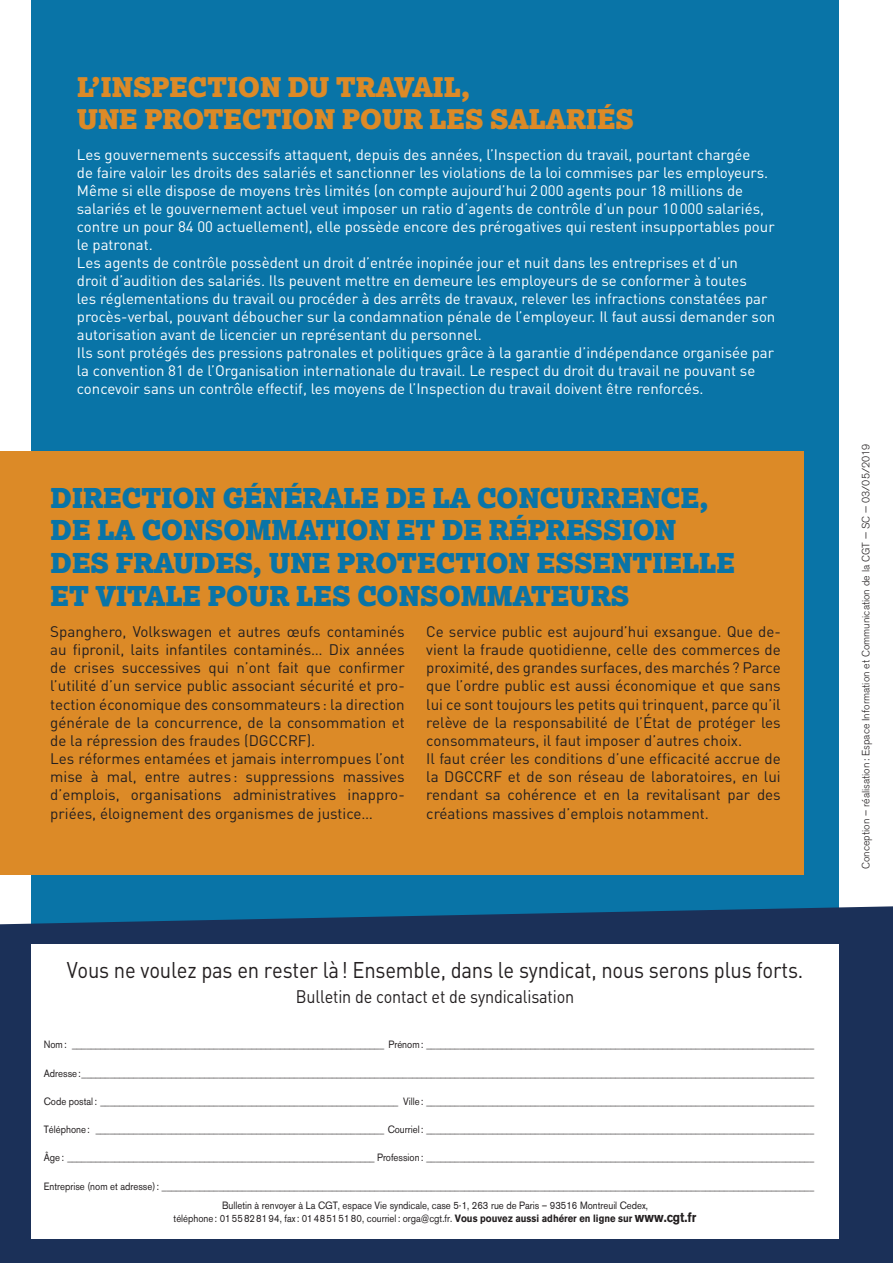
<style>
.page{position:relative;width:893px;height:1263px;background:#fff}
.page>*{position:absolute;margin:0;border:0;box-sizing:border-box;transform-origin:0 0}
.Inter{font:900 27.3px/32.7px "Lexia";letter-spacing:-.02em;color:#0974a7}
.Inter-2{font:900 27px/32.4px "Lexia";letter-spacing:-.02em;color:#dc8a27}
.t1{font:22.5px "DIN";letter-spacing:-.01em;color:#231f20;scale:.9 1}
.t2{font:18px "DIN";letter-spacing:-.01em;color:#231f20;scale:.9 1}
.Texte{font:15.15px/18.1px "DIN";color:#231f20;text-align:justify}
.Texte-2{font:15px/18px "DIN";color:#fff}
.t3{font:10.5px/13.5px "Akzidenz Grotesk BE";color:#231f20;text-align:center;scale:.9 1}
.t4{font:300 10.5px "Akzidenz Grotesk BE";color:#231f20}
.s1{font-weight:700}
.s2{font-weight:700;font-size:13.5px}
</style>
<div class="page">
<div style="left:31px;top:0;width:808px;height:925px;background:#0974a7"></div>
<div style="left:0;top:451px;width:804px;height:423px;background:#dc8a27"></div>
<svg style="left:0;top:906px;width:893px;height:357px;background:#1d3a62"></svg>
<div style="left:31px;top:944px;width:808px;height:294px;background:#fff"></div>
<p class="Inter-2" style="left:77px;top:70px;width:559px">L’INSPECTION DU TRAVAIL,<br>UNE PROTECTION POUR LES SALARIÉS</p>
<p class="Texte-2" style="left:77px;top:145px;width:699px">Les gouvernements successifs attaquent, depuis des années, l’Inspection du travail, pourtant chargée<br>de faire valoir les droits des salariés et sanctionner les violations de la loi commises par les employeurs.<br>Même si elle dispose de moyens très limités (on compte aujourd’hui 2000 agents pour 18 millions de salariés et le gouvernement actuel veut imposer un ratio d’agents de contrôle d’un pour 10000 salariés, contre un pour 84 00 actuellement), elle possède encore des prérogatives qui restent insupportables pour le patronat.</p>
<p class="Texte-2" style="left:77px;top:253px;width:700px">Les agents de contrôle possèdent un droit d’entrée inopinée jour et nuit dans les entreprises et d’un<br>droit d’audition des salariés. Ils peuvent mettre en demeure les employeurs de se conformer à toutes<br>les réglementations du travail ou procéder à des arrêts de travaux, relever les infractions constatées par procès-verbal, pouvant déboucher sur la condamnation pénale de l’employeur. Il faut aussi demander son autorisation avant de licencier un représentant du personnel.</p>
<p class="Texte-2" style="left:77px;top:343px;width:699px">Ils sont protégés des pressions patronales et politiques grâce à la garantie d’indépendance organisée par la convention 81 de l’Organisation internationale du travail. Le respect du droit du travail ne pouvant se concevoir sans un contrôle effectif, les moyens de l’Inspection du travail doivent être renforcés.</p>
<p class="Inter" style="left:50px;top:480px;width:686px">DIRECTION GÉNÉRALE DE LA CONCURRENCE, DE LA CONSOMMATION ET DE RÉPRESSION DES FRAUDES, UNE PROTECTION ESSENTIELLE ET VITALE POUR LES CONSOMMATEURS</p>
<p class="Texte" style="left:50px;top:622px;width:356px">Spanghero, Volkswagen et autres œufs contaminés au fipronil, laits infantiles contaminés… Dix années de crises successives qui n’ont fait que confirmer l’utilité d’un service public associant sécurité et pro&shy;tection économique des consommateurs : la direction générale de la concurrence, de la consommation et de la répression des fraudes (DGCCRF).</p>
<p class="Texte" style="left:50px;top:749px;width:356px">Les réformes entamées et jamais interrompues l’ont mise à mal, entre autres : suppressions massives d’emplois, organisations administratives inappro&shy;priées, éloignement des organismes de justice…</p>
<p class="Texte" style="left:426px;top:622px;width:356px">Ce service public est aujourd’hui exsangue. Que de&shy;vient la fraude quotidienne, celle des commerces de proximité, des grandes surfaces, des marchés ? Parce que l’ordre public est aussi économique et que sans lui ce sont toujours les petits qui trinquent, parce qu’il relève de la responsabilité de l’État de protéger les consommateurs, il faut imposer d’autres choix.</p>
<p class="Texte" style="left:426px;top:749px;width:356px">Il faut créer les conditions d’une efficacité accrue de la DGCCRF et de son réseau de laboratoires, en lui rendant sa cohérence et en la revitalisant par des créations massives d’emplois notamment.</p>
<p class="t1" style="left:67px;top:955px;width:820px">Vous ne voulez pas en rester là! Ensemble, dans le syndicat, nous serons plus forts.</p>
<p class="t2" style="left:296px;top:985px;width:311px">Bulletin de contact et de syndicalisation</p>
<p class="t3" style="left:44px;top:1038px;width:857px">Nom: __________________________________________________________________ Prénom: __________________________________________________________________________________</p>
<p class="t3" style="left:44px;top:1066px;width:857px">Adresse:___________________________________________________________________________________________________________________________________________________________</p>
<p class="t3" style="left:44px;top:1094px;width:857px">Code postal: _______________________________________________________________ Ville: __________________________________________________________________________________</p>
<p class="t3" style="left:44px;top:1123px;width:857px">Téléphone: _____________________________________________________________ Courriel: __________________________________________________________________________________</p>
<p class="t3" style="left:44px;top:1151px;width:857px">Âge: _________________________________________________________________ Profession: __________________________________________________________________________________</p>
<p class="t3" style="left:44px;top:1179px;width:857px">Entreprise (nom et adresse): __________________________________________________________________________________________________________________________________________</p>
<p class="t3" style="left:174px;top:1198px;width:582px">Bulletin à renvoyer à La CGT, espace Vie syndicale, case 5-1, 263 rue de Paris – 93516 Montreuil Cedex,<br>téléphone: 0155828194, fax: 0148515180, courriel: orga@cgt.fr. <span class="s1">Vous pouvez aussi adhérer en ligne sur</span> <span class="s2">www.cgt.fr</span></p>
<p class="t4" style="left:860px;top:869px;width:427px;rotate:-90deg">Conception – réalisation: Espace Information et Communication de la CGT — SC — 03/05/2019</p>
</div>
